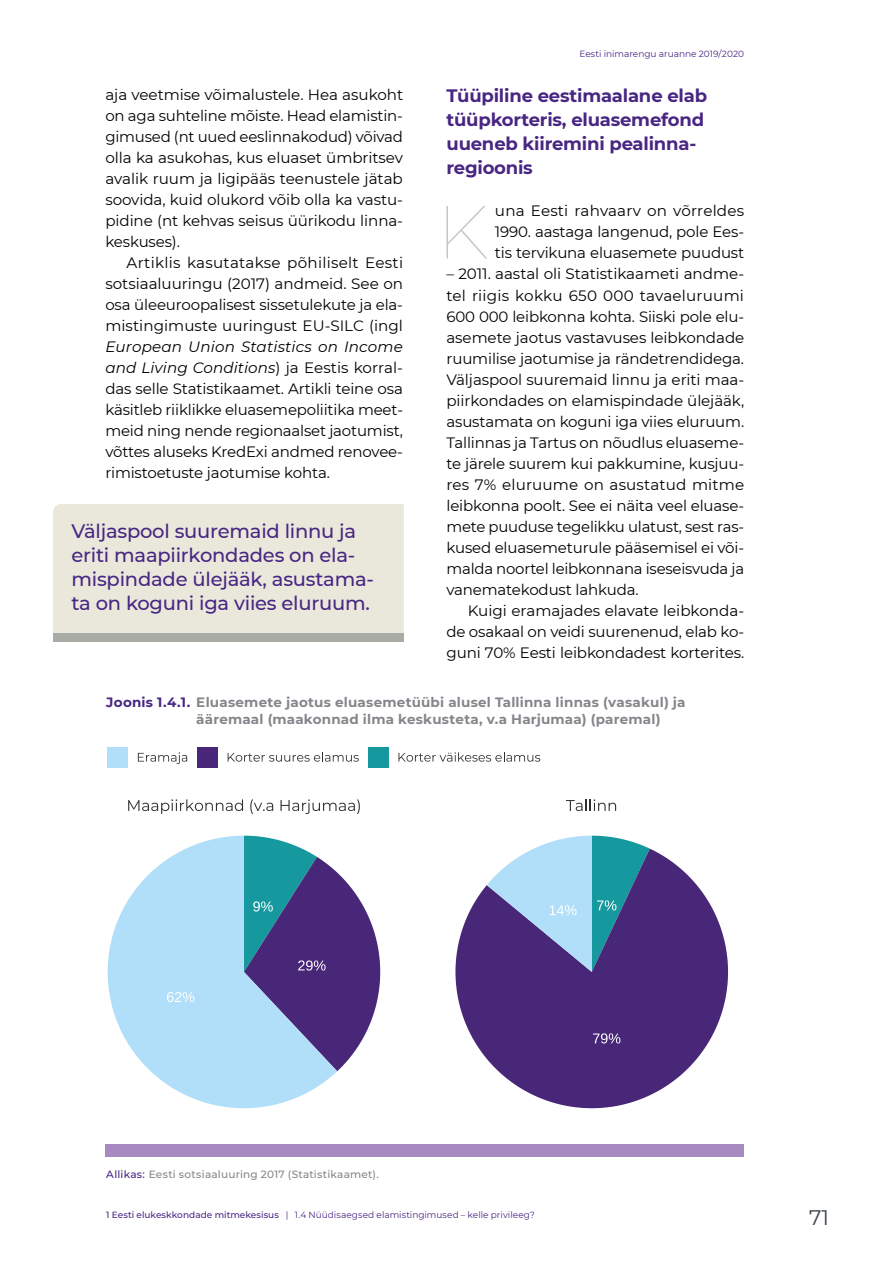
<style>
.page{position:relative;width:893px;height:1263px;background:#fff}
.page>*{position:absolute;margin:0;border:0;box-sizing:border-box;transform-origin:0 0}
.t1{font:100 75px "Montserrat";color:#c8c6be}
.t2{font:21px "Montserrat";color:#39414b}
.t3{font:500 19.5px/24px "Montserrat";letter-spacing:-.01em;color:#482683}
.t4{font:700 18px/24px "Montserrat";letter-spacing:-.01em;color:#482683}
.t5{font:15px/21px "Montserrat";letter-spacing:-.01em;color:#000;text-align:justify}
.t6{font:700 13.5px/16.2px "Montserrat";letter-spacing:.015em;color:#86858b}
.t7{font:500 10.5px "Montserrat";letter-spacing:.02em;color:#86858b}
.t8{font:9px "Montserrat";color:#482683}
.s1{color:#fff}
.s2{color:#482683}
.s3{font-style:italic}
.s4{font-weight:500}
</style>
<div class="page">
<div style="left:105px;top:1144px;width:639px;height:13px;background:#a78ac0"></div>
<svg style="left:108px;top:836px;width:229px;height:272px;fill:#b1dff9"></svg>
<svg style="left:244px;top:836px;width:136px;height:235px"></svg>
<svg style="left:167px;top:992px;width:27px;height:10px"></svg>
<svg style="left:455px;top:849px;width:273px;height:259px;fill:#492778"></svg>
<svg style="left:593px;top:1033px;width:27px;height:10px"></svg>
<svg style="left:487px;top:836px;width:163px;height:136px;background:#7591b9"></svg>
<svg style="left:128px;top:799px;width:115px;height:15px"></svg>
<svg style="left:250px;top:799px;width:23px;height:15px"></svg>
<svg style="left:280px;top:799px;width:80px;height:15px"></svg>
<svg style="left:566px;top:799px;width:50px;height:12px"></svg>
<div style="left:53px;top:504px;width:351px;height:129px;background:#eae8db"></div>
<div style="left:53px;top:633px;width:351px;height:9px;background:#a7aca5"></div>
<div style="left:106px;top:745px;width:23px;height:24px;border:1px solid #fff"></div>
<div style="left:107px;top:747px;width:21px;height:20px;background:#b1dff9"></div>
<div style="left:195px;top:745px;width:24px;height:24px;border:1px solid #fff"></div>
<div style="left:197px;top:747px;width:21px;height:20px;background:#492778"></div>
<div style="left:366px;top:745px;width:24px;height:24px;border:1px solid #fff"></div>
<div style="left:368px;top:747px;width:20px;height:20px;background:#15999e"></div>
<svg style="left:138px;top:752px;width:49px;height:12px"></svg>
<svg style="left:228px;top:752px;width:131px;height:10px"></svg>
<svg style="left:398px;top:752px;width:142px;height:10px"></svg>
<p class="t8" style="left:580px;top:47px;width:166px">Eesti inimarengu aruanne 2019/2020</p>
<p class="t4" style="left:446px;top:83px;width:262px">Tüüpiline eestimaalane elab tüüpkorteris, eluasemefond uueneb kiiremini pealinna&shy;regioonis</p>
<h1 class="t1" style="left:436px;top:182px;width:67px">K<span class="s1">I</span></h1>
<p class="t5" style="left:495px;top:200px;width:251px">una Eesti rahvaarv on võrreldes 1990. aastaga langenud, pole Ees&shy;tis tervikuna eluasemete puudust</p>
<p class="t5" style="left:446px;top:263px;width:299px">– 2011. aastal oli Statistikaameti andme&shy;tel riigis kokku 650 000 tavaeluruumi 600 000 leibkonna kohta. Siiski pole elu&shy;asemete jaotus vastavuses leibkondade ruumilise jaotumise ja rändetrendidega.<br>Väljaspool suuremaid linnu ja eriti maa&shy;piirkondades on elamispindade ülejääk, asustamata on koguni iga viies eluruum.<br>Tallinnas ja Tartus on nõudlus eluaseme&shy;te järele suurem kui pakkumine, kusjuu&shy;res 7% eluruume on asustatud mitme leibkonna poolt. See ei näita veel eluase&shy;mete puuduse tegelikku ulatust, sest ras&shy;kused eluasemeturule pääsemisel ei või&shy;malda noortel leibkonnana iseseisvuda ja vanematekodust lahkuda.</p>
<p class="t5" style="left:446px;top:599px;width:299px;text-indent:21px">Kuigi eramajades elavate leibkonda&shy;de osakaal on veidi suurenenud, elab ko&shy;guni 70% Eesti leibkondadest korterites.</p>
<p class="t6" style="left:196px;top:694px;width:491px;text-indent:-90px"><span class="s2">Joonis 1.4.1.</span> Eluasemete jaotus eluasemetüübi alusel Tallinna linnas (vasakul) ja ääremaal (maakonnad ilma keskusteta, v.a Harjumaa) (paremal)</p>
<p class="t5" style="left:105px;top:83px;width:299px">aja veetmise võimalustele. Hea asukoht on aga suhteline mõiste. Head elamistin&shy;gimused (nt uued eeslinnakodud) võivad olla ka asukohas, kus eluaset ümbritsev avalik ruum ja ligipääs teenustele jätab soovida, kuid olukord võib olla ka vastu&shy;pidine (nt kehvas seisus üürikodu linna&shy;keskuses).</p>
<p class="t5" style="left:105px;top:251px;width:299px;text-indent:21px">Artiklis kasutatakse põhiliselt Eesti sotsiaaluuringu (2017) andmeid. See on osa üleeuroopalisest sissetulekute ja ela&shy;mistingimuste uuringust EU-SILC (ingl</p>
<p class="t5" style="left:105px;top:335px;width:299px"><span class="s3">European Union Statistics on Income and Living Conditions</span>) ja Eestis korral&shy;das selle Statistikaamet. Artikli teine osa käsitleb riiklikke eluasemepoliitika meet&shy;meid ning nende regionaalset jaotumist, võttes aluseks KredExi andmed renovee&shy;rimistoetuste jaotumise kohta.</p>
<h3 class="t3" style="left:71px;top:518px;width:304px">Väljaspool suuremaid linnu ja eriti maapiirkondades on ela&shy;mispindade ülejääk, asustama&shy;ta on koguni iga viies eluruum.</h3>
<p class="t7" style="left:106px;top:1167px;width:274px"><span class="s2">Allikas:</span> Eesti sotsiaaluuring 2017 (Statistikaamet).</p>
<p class="t8" style="left:106px;top:1209px;width:430px"><span class="s4">1 Eesti elukeskkondade mitmekesisus</span> | 1.4 Nüüdisaegsed elamistingimused – kelle privileeg?</p>
<h2 class="t2" style="left:809px;top:1203px;width:22px">71</h2>
</div>
